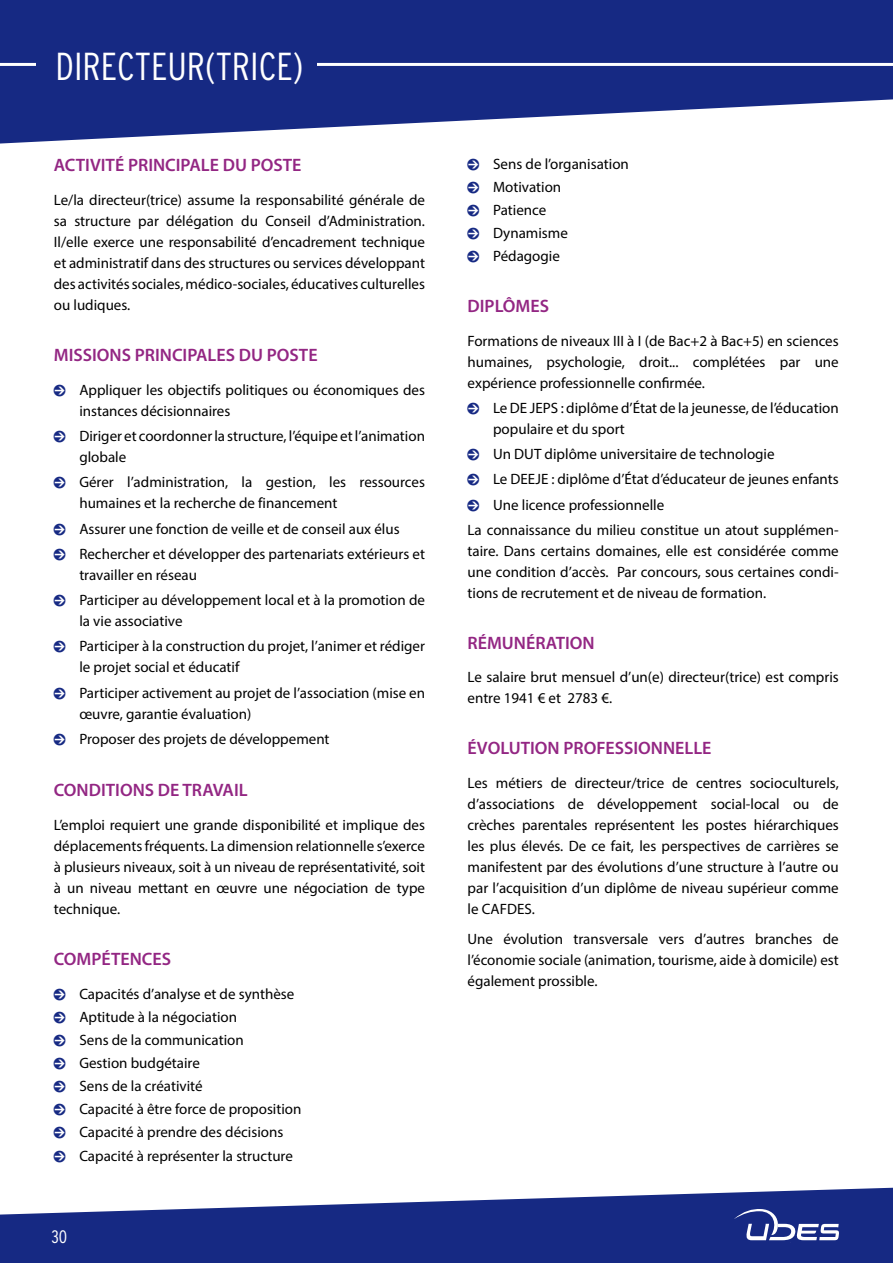
<style>
.page{position:relative;width:893px;height:1263px;background:#fff}
.page>*{position:absolute;margin:0;border:0;box-sizing:border-box;transform-origin:0 0}
.t1{font:300 condensed 39px "Interstate";color:#fff}
.t2{font:600 18px "Myriad Pro";color:#932683}
.t3{font:300 condensed 18px "Interstate";color:#fff}
.t4{font:15px/21px "Myriad Pro";color:#000}
.s1{font-family:"Pointers";color:#162983}
</style>
<div class="page">
<svg style="left:0;top:0;width:893px;height:144px;fill:#162983"></svg>
<svg style="left:0;top:1188px;width:893px;height:75px;fill:#162983"></svg>
<hr style="left:0;top:63px;width:893px;height:3px;background:#fff">
<svg style="left:734px;top:1209px;width:105px;height:31px"></svg>
<div style="left:36px;top:52px;width:280px;height:34px;background:#162983"></div>
<h1 class="t1" style="left:55px;top:43px;width:249px">DIRECTEUR(TRICE)</h1>
<p class="t2" style="left:54px;top:153px;width:249px">ACTIVITÉ PRINCIPALE DU POSTE</p>
<p class="t4" style="left:54px;top:189px;width:373px;text-align:justify">Le/la directeur(trice) assume la responsabilité générale de sa structure par délégation du Conseil d’Administration.<br>Il/elle exerce une responsabilité d’encadrement technique et administratif dans des structures ou services développant des activités sociales, médico-sociales, éducatives culturelles ou ludiques.</p>
<p class="t2" style="left:54px;top:343px;width:265px">MISSIONS PRINCIPALES DU POSTE</p>
<p class="t4" style="left:79px;top:379px;width:347px;text-indent:-26px"><span class="s1">0</span> Appliquer les objectifs politiques ou économiques des instances décisionnaires</p>
<p class="t4" style="left:79px;top:425px;width:347px;text-indent:-26px"><span class="s1">0</span> Diriger et coordonner la structure, l’équipe et l’animation globale</p>
<p class="t4" style="left:79px;top:471px;width:347px;text-indent:-26px"><span class="s1">0</span> Gérer l’administration, la gestion, les ressources humaines et la recherche de financement</p>
<p class="t4" style="left:54px;top:516px;width:373px;line-height:25.2px"><span class="s1">0</span> Assurer une fonction de veille et de conseil aux élus<br><span class="s1">0</span> Rechercher et développer des partenariats extérieurs et</p>
<p class="t4" style="left:54px;top:562px;width:373px;line-height:25.2px;text-indent:26px">travailler en réseau<br><span class="s1">0</span> Participer au développement local et à la promotion de</p>
<p class="t4" style="left:54px;top:608px;width:373px;line-height:25.2px;text-indent:26px">la vie associative<br><span class="s1">0</span> Participer à la construction du projet, l’animer et rédiger</p>
<p class="t4" style="left:54px;top:654px;width:373px;line-height:25.2px;text-indent:26px">le projet social et éducatif<br><span class="s1">0</span> Participer activement au projet de l’association (mise en</p>
<p class="t4" style="left:54px;top:700px;width:277px;line-height:25.8px;text-indent:26px">œuvre, garantie évaluation)<br><span class="s1">0</span> Proposer des projets de développement</p>
<p class="t2" style="left:54px;top:778px;width:195px">CONDITIONS DE TRAVAIL</p>
<p class="t4" style="left:54px;top:814px;width:373px;text-align:justify">L’emploi requiert une grande disponibilité et implique des déplacements fréquents. La dimension relationnelle s’exerce à plusieurs niveaux, soit à un niveau de représentativité, soit à un niveau mettant en œuvre une négociation de type technique.</p>
<p class="t2" style="left:54px;top:947px;width:119px">COMPÉTENCES</p>
<p class="t4" style="left:54px;top:982px;width:249px;line-height:23.1px"><span class="s1">0</span> Capacités d’analyse et de synthèse<br><span class="s1">0</span> Aptitude à la négociation<br><span class="s1">0</span> Sens de la communication<br><span class="s1">0</span> Gestion budgétaire<br><span class="s1">0</span> Sens de la créativité<br><span class="s1">0</span> Capacité à être force de proposition<br><span class="s1">0</span> Capacité à prendre des décisions<br><span class="s1">0</span> Capacité à représenter la structure</p>
<p class="t3" style="left:51px;top:1226px;width:17px">30</p>
<p class="t4" style="left:468px;top:152px;width:163px;line-height:23.1px"><span class="s1">0</span> Sens de l’organisation<br><span class="s1">0</span> Motivation<br><span class="s1">0</span> Patience<br><span class="s1">0</span> Dynamisme<br><span class="s1">0</span> Pédagogie</p>
<p class="t2" style="left:468px;top:294px;width:83px">DIPLÔMES</p>
<p class="t4" style="left:468px;top:330px;width:373px;text-align:justify">Formations de niveaux III à I (de Bac+2 à Bac+5) en sciences humaines, psychologie, droit... complétées par une expérience professionnelle confirmée.</p>
<p class="t4" style="left:493px;top:397px;width:347px;text-indent:-26px"><span class="s1">0</span> Le DE JEPS : diplôme d’État de la jeunesse, de l’éducation populaire et du sport</p>
<p class="t4" style="left:468px;top:441px;width:373px;line-height:25.2px"><span class="s1">0</span> Un DUT diplôme universitaire de technologie<br><span class="s1">0</span> Le DEEJE : diplôme d’État d’éducateur de jeunes enfants <span class="s1">0</span> Une licence professionnelle<br>La connaissance du milieu constitue un atout supplémen-</p>
<p class="t4" style="left:468px;top:540px;width:373px;text-align:justify">taire. Dans certains domaines, elle est considérée comme une condition d’accès. Par concours, sous certaines condi&shy;tions de recrutement et de niveau de formation.</p>
<p class="t2" style="left:468px;top:631px;width:129px">RÉMUNÉRATION</p>
<p class="t4" style="left:468px;top:667px;width:373px">Le salaire brut mensuel d’un(e) directeur(trice) est compris entre 1941 € et 2783 €.</p>
<p class="t2" style="left:468px;top:737px;width:245px">ÉVOLUTION PROFESSIONNELLE</p>
<p class="t4" style="left:468px;top:772px;width:373px;text-align:justify">Les métiers de directeur/trice de centres socioculturels, d’associations de développement social-local ou de crèches parentales représentent les postes hiérarchiques les plus élevés. De ce fait, les perspectives de carrières se manifestent par des évolutions d’une structure à l’autre ou par l’acquisition d’un diplôme de niveau supérieur comme le CAFDES.</p>
<p class="t4" style="left:468px;top:928px;width:373px;text-align:justify">Une évolution transversale vers d’autres branches de l’économie sociale (animation, tourisme, aide à domicile) est également prossible.</p>
</div>
